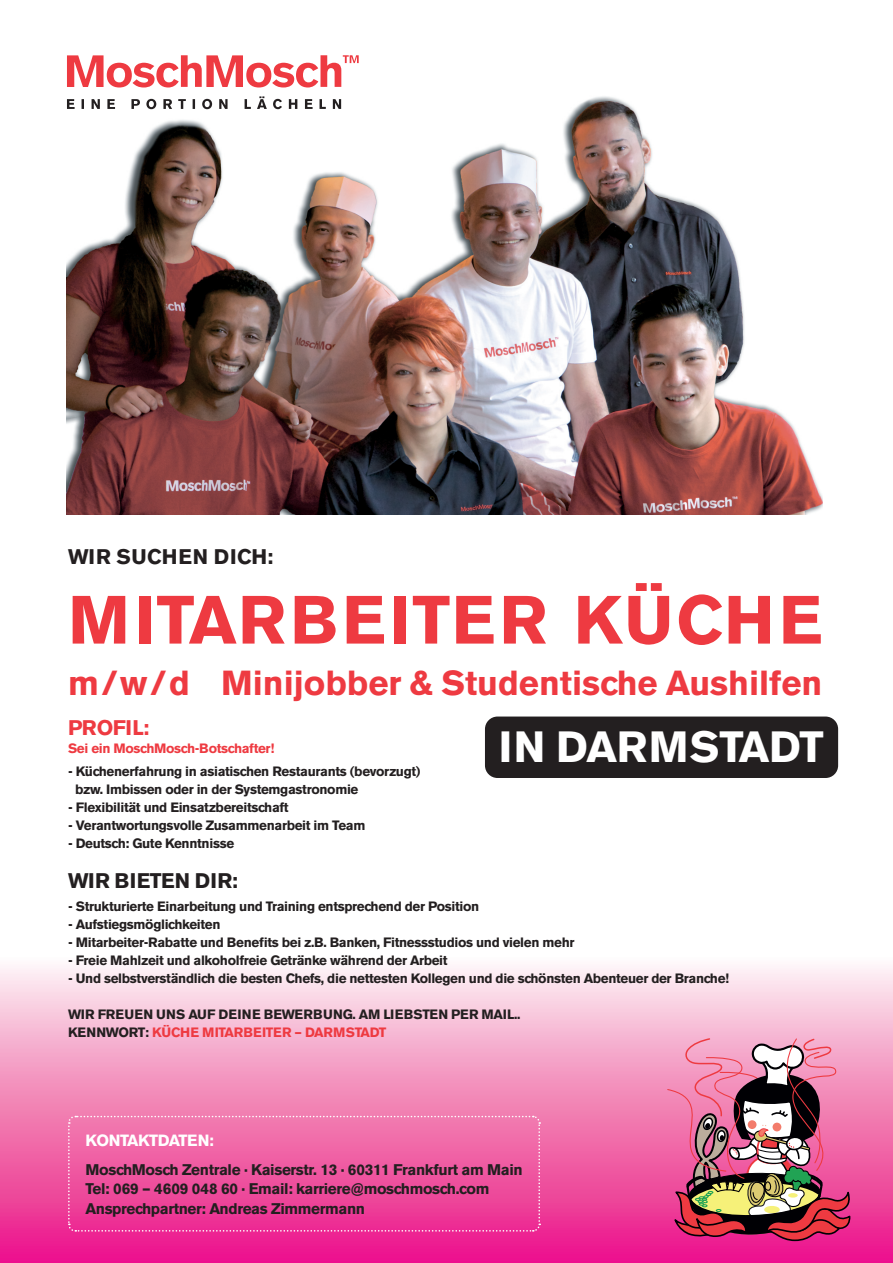
<style>
.page{position:relative;width:893px;height:1263px;background:#fff}
.page>*{position:absolute;margin:0;border:0;box-sizing:border-box;transform-origin:0 0}
.t1{font:700 67.5px "Akzidenz Grotesk BE";letter-spacing:.04em;color:#ee3a41}
.t2{font:700 43.35px "Akzidenz Grotesk BE";letter-spacing:-.01em;color:#fff}
.t3{font:700 34.5px "Akzidenz Grotesk BE";color:#ee3a41}
.t4{font:700 21px "Akzidenz Grotesk BE";letter-spacing:.015em;color:#231f20}
.t5{font:700 21px "Akzidenz Grotesk BE";letter-spacing:-.025em;color:#ee3a41}
.t6{font:700 16.2px "Akzidenz Grotesk BE";letter-spacing:-.025em;color:#fff}
.t7{font:700 15.3px/19.5px "Akzidenz Grotesk BE";letter-spacing:-.025em;color:#231f20}
.t8{font:700 13.5px/18px "Akzidenz Grotesk BE";letter-spacing:-.025em;color:#231f20}
.t9{font:700 13.5px/18px "Akzidenz Grotesk BE";letter-spacing:.015em;color:#231f20}
.t10{font:700 13.5px "Akzidenz Grotesk BE";letter-spacing:-.025em;color:#ee3a41}
.s1{color:#ee3a41}
</style>
<div class="page">
<img style="left:67px;top:96px;width:755px;height:418px">
<div style="left:0;top:955px;width:893px;height:308px;background:linear-gradient(to bottom,#fbf5f2,#ea1282)"></div>
<svg style="left:652px;top:1037px;width:199px;height:226px;background:#c36788"></svg>
<svg style="left:67px;top:1115px;width:474px;height:117px;background:#ef57a1"></svg>
<svg style="left:67px;top:55px;width:292px;height:33px"></svg>
<svg style="left:67px;top:96px;width:274px;height:13px"></svg>
<div style="left:485px;top:716px;width:353px;height:62px;background:#231f20;border-radius:13px"></div>
<h3 class="t4" style="left:68px;top:549px;width:207px">WIR SUCHEN DICH:</h3>
<h1 class="t1" style="left:68px;top:595px;width:756px">MITARBEITER KÜCHE</h1>
<h3 class="t3" style="left:68px;top:670px;width:756px">m/w/d Minijobber &amp; Studentische Aushilfen</h3>
<h3 class="t5" style="left:68px;top:720px;width:83px">PROFIL:</h3>
<p class="t10" style="left:68px;top:743px;width:208px">Sei ein MoschMosch-Botschafter!</p>
<p class="t8" style="left:75px;top:763px;width:347px;text-indent:-7px">- Küchenerfahrung in asiatischen Restaurants (bevorzugt) bzw. Imbissen oder in der Systemgastronomie</p>
<p class="t8" style="left:68px;top:799px;width:222px">- Flexibilität und Einsatzbereitschaft</p>
<p class="t8" style="left:68px;top:817px;width:299px">- Verantwortungsvolle Zusammenarbeit im Team</p>
<p class="t8" style="left:68px;top:835px;width:168px">- Deutsch: Gute Kenntnisse</p>
<h3 class="t4" style="left:68px;top:873px;width:171px">WIR BIETEN DIR:</h3>
<p class="t8" style="left:68px;top:898px;width:413px">- Strukturierte Einarbeitung und Training entsprechend der Position</p>
<p class="t8" style="left:68px;top:916px;width:154px">- Aufstiegsmöglichkeiten</p>
<p class="t8" style="left:68px;top:934px;width:508px">- Mitarbeiter-Rabatte und Benefits bei z.B. Banken, Fitnessstudios und vielen mehr</p>
<p class="t8" style="left:68px;top:952px;width:381px">- Freie Mahlzeit und alkoholfreie Getränke während der Arbeit</p>
<p class="t8" style="left:68px;top:970px;width:663px">- Und selbstverständlich die besten Chefs, die nettesten Kollegen und die schönsten Abenteuer der Branche!</p>
<p class="t9" style="left:68px;top:1006px;width:454px">WIR FREUEN UNS AUF DEINE BEWERBUNG. AM LIEBSTEN PER MAIL..<br>KENNWORT: <span class="s1">KÜCHE MITARBEITER – DARMSTADT</span></p>
<h2 class="t2" style="left:499px;top:731px;width:327px">IN DARMSTADT</h2>
<p class="t6" style="left:86px;top:1134px;width:130px">KONTAKTDATEN:</p>
<p class="t7" style="left:86px;top:1161px;width:439px">MoschMosch Zentrale · Kaiserstr. 13 · 60311 Frankfurt am Main<br>Tel: 069 – 4609 048 60 · Email: karriere@moschmosch.com<br>Ansprechpartner: Andreas Zimmermann</p>
</div>
